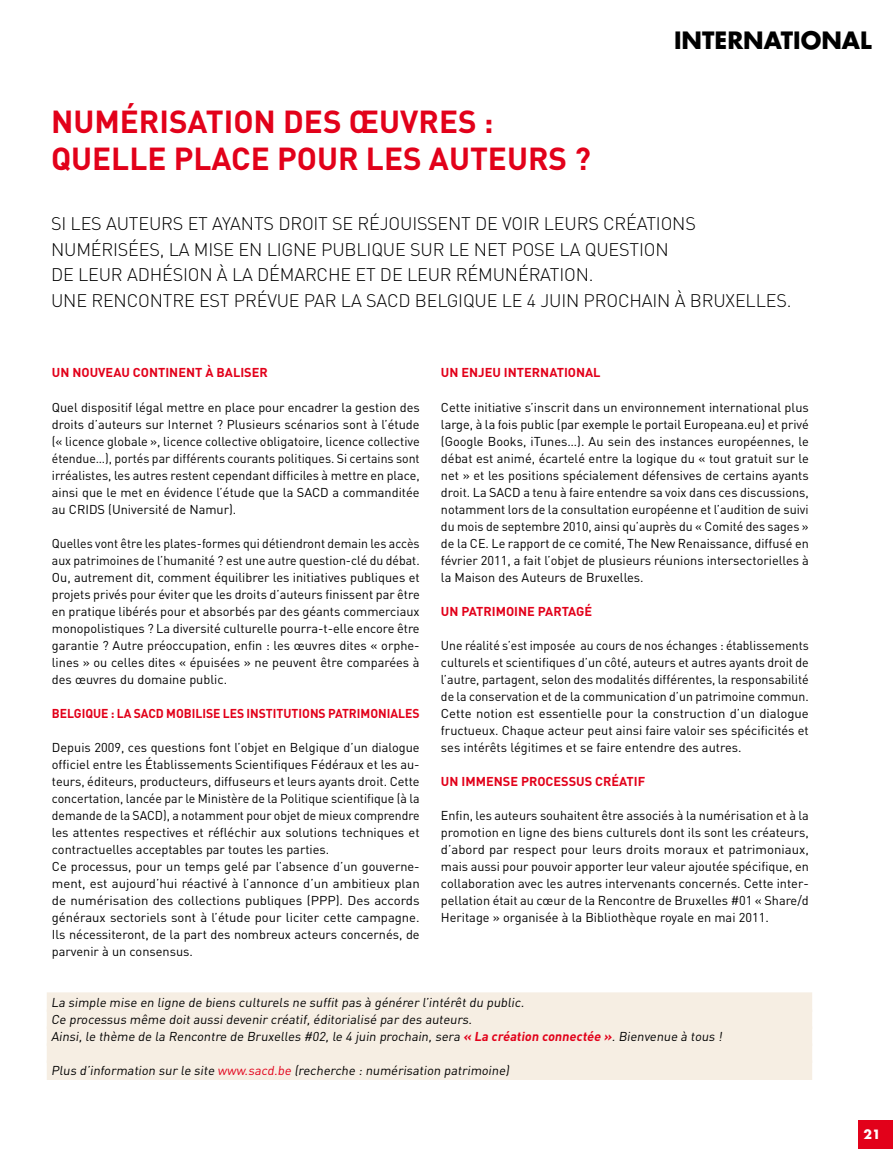
<style>
.page{position:relative;width:893px;height:1149px;background:#fff}
.page>*{position:absolute;margin:0;border:0;box-sizing:border-box;transform-origin:0 0}
.t1{font:700 31.5px/37.8px "DIN";color:#e2011a}
.t2{font:700 23.4px "Futura LT";color:#000}
.t3{font:300 18px "DIN";letter-spacing:-.01em;color:#000}
.t4{font:12.75px/17px "DIN";color:#000;text-align:justify}
.t5{font:12.75px/17px "DIN";color:#000;scale:.96 1}
.t6{font:700 12.75px "DIN";color:#e2011a}
.t7{font:700 12.75px "DIN";color:#e2011a;scale:.95 1}
.t8{font:700 12.6px "Futura LT";color:#fff}
.s1{font-weight:700;color:#e2011a}
.s2{color:#e2011a}
</style>
<div class="page">
<div style="left:859px;top:1119px;width:34px;height:29px;background:#e2011a"></div>
<div style="left:47px;top:992px;width:765px;height:19px;background:#f6eee3"></div>
<div style="left:47px;top:1009px;width:765px;height:19px;background:#f6eee3"></div>
<div style="left:47px;top:1026px;width:765px;height:19px;background:#f6eee3"></div>
<div style="left:47px;top:1043px;width:765px;height:19px;background:#f6eee3"></div>
<div style="left:47px;top:1060px;width:765px;height:19px;background:#f6eee3"></div>
<h1 class="t1" style="left:51px;top:101px;width:444px">NUMÉRISATION DES ŒUVRES :<br>QUELLE</h1>
<h1 class="t1" style="left:174px;top:139px;width:20px">PLACE</h1>
<h1 class="t1" style="left:277px;top:139px;width:21px">POUR</h1>
<h1 class="t1" style="left:366px;top:139px;width:19px">LES</h1>
<h1 class="t1" style="left:429px;top:139px;width:19px">AUTEURS</h1>
<h1 class="t1" style="left:574px;top:139px;width:18px">?</h1>
<h2 class="t2" style="left:674px;top:25px;width:199px">INTERNATIONAL</h2>
<h3 class="t3" style="left:51px;top:213px;width:30px">SI LES</h3>
<h3 class="t3" style="left:106px;top:213px;width:12px">AUTEURS</h3>
<h3 class="t3" style="left:188px;top:213px;width:36px">ET AYANTS</h3>
<h3 class="t3" style="left:278px;top:213px;width:133px">DROITSE RÉJOUISSENT</h3>
<h3 class="t3" style="left:475px;top:213px;width:81px">DE VOIR LEURS</h3>
<h3 class="t3" style="left:603px;top:213px;width:11px">CRÉATI</h3>
<h3 class="t3" style="left:661px;top:213px;width:23px">ONS</h3>
<h3 class="t3" style="left:51px;top:238px;width:12px">NUMÉRISÉES</h3>
<h3 class="t3" style="left:160px;top:238px;width:45px">, LA MISE</h3>
<h3 class="t3" style="left:239px;top:238px;width:39px">EN LIGNE</h3>
<h3 class="t3" style="left:321px;top:238px;width:11px">PUBLI</h3>
<h3 class="t3" style="left:371px;top:238px;width:51px">QUE SUR</h3>
<h3 class="t3" style="left:449px;top:238px;width:37px">LE NET</h3>
<h3 class="t3" style="left:511px;top:238px;width:95px">POSE LA QUESTI</h3>
<h3 class="t3" style="left:644px;top:238px;width:22px">ON</h3>
<h3 class="t3" style="left:51px;top:264px;width:39px">DE LEUR</h3>
<h3 class="t3" style="left:127px;top:264px;width:11px">ADHÉSI</h3>
<h3 class="t3" style="left:188px;top:264px;width:82px">ONÀLA DÉMARCHE</h3>
<h3 class="t3" style="left:355px;top:264px;width:63px">ETDELEUR</h3>
<h3 class="t3" style="left:456px;top:264px;width:12px">RÉMUNÉRATI</h3>
<h3 class="t3" style="left:564px;top:264px;width:31px">ON.</h3>
<h3 class="t3" style="left:51px;top:289px;width:53px">UNE RENC</h3>
<h3 class="t3" style="left:138px;top:289px;width:24px">ONTRE</h3>
<h3 class="t3" style="left:199px;top:289px;width:11px">EST</h3>
<h3 class="t3" style="left:234px;top:289px;width:12px">PRÉVUE</h3>
<h3 class="t3" style="left:304px;top:289px;width:11px">PAR</h3>
<h3 class="t3" style="left:341px;top:289px;width:95px">LA SACD BELGI</h3>
<h3 class="t3" style="left:463px;top:289px;width:88px">QUE LE 4 JUIN</h3>
<h3 class="t3" style="left:584px;top:289px;width:46px">PROCHAIN</h3>
<h3 class="t3" style="left:675px;top:289px;width:71px">À BRUXELLES</h3>
<h3 class="t3" style="left:787px;top:289px;width:6px">.</h3>
<p class="t6" style="left:52px;top:364px;width:30px">UN NOUVEAU</p>
<p class="t6" style="left:133px;top:364px;width:9px">CONTINENT</p>
<p class="t6" style="left:205px;top:364px;width:20px">À BALISER</p>
<p class="t4" style="left:52px;top:398px;width:369px">Quel dispositif légal mettre en place pour encadrer la gestion des droits d’auteurs sur I nternet ? Plusieurs scénarios sont à l’étude (« licence globale », licence collective obligatoire, licence collective étendue…), portés par différents courants politiques. Si certains sont irréalistes, les autres restent cependant difficiles à mettre en place, ainsi que le met en évidence l’étude que la SACD a commanditée au CRIDS</p>
<p class="t4" style="left:108px;top:500px;width:127px">(Université de Namur).</p>
<p class="t5" style="left:52px;top:534px;width:385px">Quelles vont être les plates-formes qui détiendront demain les accès aux patrimoines de l’humanité ? est une autre question-clé du débat.<br>Ou, autrement dit, comment équilibrer les initiatives publiques et projets privés pour éviter que les droits d’auteurs finissent par être en pratique libérés pour et absorbés par des géants commerciaux monopolistiques ? La diversité culturelle pourra-t-elle encore être garantie ? Autre préoccupation, enfin : les œuvres dites « orphe&shy;lines » ou celles dites « épuisées » ne peuvent être comparées à des œuvres du domaine public.</p>
<p class="t7" style="left:52px;top:704px;width:16px">BELGIQUE</p>
<p class="t7" style="left:111px;top:704px;width:67px">: LA SACD MOBILISE</p>
<p class="t7" style="left:223px;top:704px;width:8px">LES</p>
<p class="t7" style="left:246px;top:704px;width:8px">INSTITUTIONS</p>
<p class="t7" style="left:328px;top:704px;width:9px">PATRIMONIALES</p>
<p class="t4" style="left:52px;top:738px;width:369px;text-align:left">Depuis 2009, ces questions font l’objet en Belgique d’un dialogue officiel entre les Établissements Scientifiques Fédéraux et les au&shy;teurs, éditeurs, producteurs, diffuseurs et leurs ayants droit. Cette concertation, lancée par le Ministère de la Politique scientifique (à la demande de la SACD), a notamment pour objet de mieux comprendre les attentes respectives et réfléchir aux solutions techniques et contractuelles acceptables par toutes les parties.<br>Ce processus, pour un temps gelé par l’absence d’un gouverne&shy;ment, est aujourd’hui réactivé à l’annonce d’un ambitieux plan de numérisation des collections publiques (PPP). Des accords généraux sectoriels sont à l’étude pour liciter cette campagne.<br>I ls nécessiteront, de la part des nombreux acteurs concernés, de parvenir à un consensus.</p>
<p class="t6" style="left:441px;top:364px;width:30px">UN ENJEU</p>
<p class="t6" style="left:504px;top:364px;width:9px">INTERNATIONAL</p>
<p class="t4" style="left:441px;top:398px;width:369px">Cette initiative s’inscrit dans un environnement international plus large, à la fois public (par exemple le portail Europeana.eu) et privé (Google Books, iTunes…). Au sein des instances européennes, le débat est animé, écartelé entre la logique du « tout gratuit sur le net » et les positions spécialement défensives de certains ayants droit. La SACD a tenu à faire entendre sa voix dans ces discussions, notamment lors de la consultation européenne et l’audition de suivi du mois de septembre 2010, ainsi qu’auprès du « Comité des sages » de la CE. Le rapport de ce comité, The N ew Renaissance, diffusé en février 2011, a fait l’objet de plusieurs réunions intersectorielles à la Maison des Auteurs de Bruxelles.</p>
<p class="t6" style="left:441px;top:602px;width:29px">UN PATRIMOINE</p>
<p class="t6" style="left:538px;top:602px;width:9px">PARTAGÉ</p>
<p class="t5" style="left:441px;top:636px;width:385px">U ne réalité s’est imposée au cours de nos échanges : établissements culturels et scientifiques d’un côté, auteurs et autres ayants droit de l’autre, partagent, selon des modalités différentes, la responsabilité de la conservation et de la communication d’un patrimoine commun.<br>Cette notion est essentielle pour la construction d’un dialogue fructueux. Chaque acteur peut ainsi faire valoir ses spécificités et ses intérêts légitimes et se faire entendre des autres.</p>
<p class="t6" style="left:441px;top:772px;width:30px">UN IMMENSE</p>
<p class="t6" style="left:521px;top:772px;width:9px">PROCESSUS</p>
<p class="t6" style="left:595px;top:772px;width:8px">CRÉATIF</p>
<p class="t4" style="left:441px;top:806px;width:369px">Enfin, les auteurs souhaitent être associés à la numérisation et à la promotion en ligne des biens culturels dont ils sont les créateurs, d’abord par respect pour leurs droits moraux et patrimoniaux, mais aussi pour pouvoir apporter leur valeur ajoutée spécifique, en collaboration avec les autres intervenants concernés. Cette inter&shy;pellation était au cœur de la Rencontre de Bruxelles #01 « Share/d Heritage » organisée à la Bibliothèque royale en mai 2011.</p>
<p class="t4" style="left:51px;top:993px;width:675px;text-align:left">La simple mise en ligne de biens culturels ne suffit pas à générer l’intérêt du public.<br>Ce processus même doit aussi devenir créatif, éditorialisé par des auteurs.<br>Ainsi, le thème de la Rencontre de Bruxelles #02, le 4 juin prochain, sera <span class="s1">« LA CRÉATION CONNECTÉE »</span>. Bienvenue à tous !</p>
<p class="t4" style="left:51px;top:1061px;width:462px">Plus d’information sur le site <span class="s2">www. sacd. be</span> (recherche : numérisation patrimoine)</p>
<p class="t8" style="left:863px;top:1125px;width:19px">21</p>
</div>
